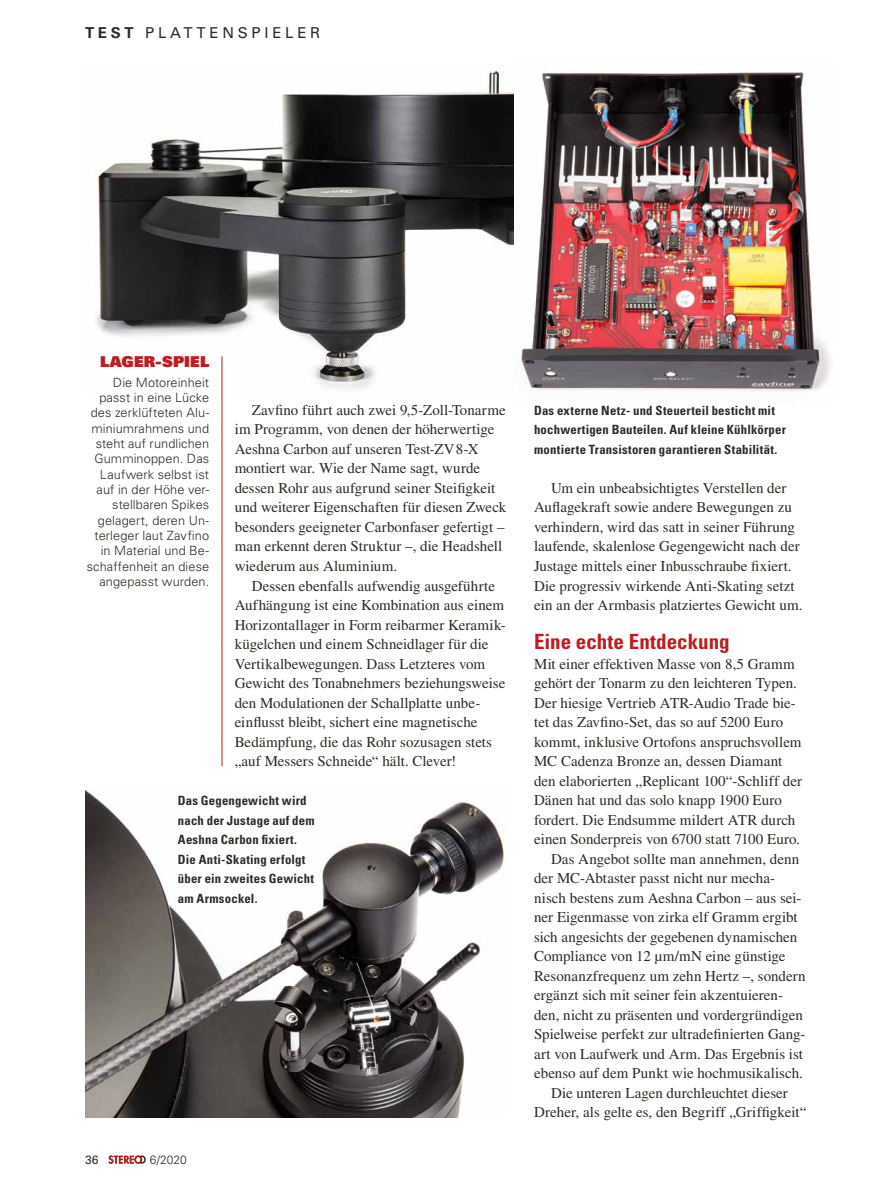
<style>
.page{position:relative;width:893px;height:1191px;background:#fff}
.page>*{position:absolute;margin:0;border:0;box-sizing:border-box;transform-origin:0 0}
.t1{font:700 condensed 21px "Univers LT Std";color:#be1c1e}
.t2{font:15px/19.5px "Times LT Std";color:#2f2a25}
.t3{font:15px "Univers LT Std";letter-spacing:.25em;color:#2f2a25}
.t4{font:15px "Univers LT Std X Black";letter-spacing:.015em;color:#be1c1e}
.t5{font:700 condensed 12.75px/19.5px "Univers LT Std";letter-spacing:.015em;color:#2f2a25}
.t6{font:300 12.75px/15.3px "Univers LT Std";letter-spacing:.005em;color:#2f2a25;text-align:right}
.t7{font:300 12px "Univers LT Std";color:#2f2a25}
.t8{font:12px "Univers LT Std";color:#2f2a25}
.s1{font-weight:700}
</style>
<div class="page">
<svg style="left:108px;top:1155px;width:38px;height:8px"></svg>
<img style="left:95px;top:70px;width:419px;height:325px">
<hr style="left:222px;top:356px;width:1px;height:410px;background:#be1c1e">
<img style="left:85px;top:789px;width:420px;height:328px">
<img style="left:519px;top:72px;width:311px;height:320px">
<p class="t3" style="left:85px;top:24px;width:237px"><span class="s1">TEST</span> PLATTENSPIELER</p>
<p class="t4" style="left:100px;top:352px;width:111px">LAGER-SPIEL</p>
<p class="t6" style="left:87px;top:375px;width:124px">Die Motoreinheit passt in eine Lücke des zerklüfteten Alu&shy;miniumrahmens und steht auf rundlichen<br>Gumminoppen. Das<br>Laufwerk selbst ist auf in der Höhe ver&shy;stellbaren Spikes gelagert, deren Un&shy;terleger laut Zavfino in Material und Be&shy;schaffenheit an diese angepasst wurden.</p>
<p class="t2" style="left:235px;top:400px;width:273px;text-indent:17px">Zavfino führt auch zwei 9,5-Zoll-Tonarme im Programm, von denen der höherwertige Aeshna Carbon auf unseren Test-ZV8-X montiert war. Wie der Name sagt, wurde dessen Rohr aus aufgrund seiner Steifigkeit und weiterer Eigenschaften für diesen Zweck besonders geeigneter Carbonfaser gefertigt – man erkennt deren Struktur –, die Headshell wiederum aus Aluminium.</p>
<p class="t2" style="left:235px;top:575px;width:273px;text-indent:17px">Dessen ebenfalls aufwendig ausgeführte Aufhängung ist eine Kombination aus einem Horizontallager in Form reibarmer Keramik&shy;kügelchen und einem Schneidlager für die Vertikalbewegungen. Dass Letzteres vom Gewicht des Tonabnehmers beziehungsweise den Modulationen der Schallplatte unbe&shy;einflusst bleibt, sichert eine magnetische Bedämpfung, die das Rohr sozusagen stets „auf Messers Schneide“ hält. Clever!</p>
<p class="t5" style="left:178px;top:790px;width:138px">Das Gegengewicht wird nach der Justage auf dem<br>Aeshna Carbon fixiert.<br>Die Anti-Skating erfolgt über ein zweites Gewicht am Armsockel.</p>
<p class="t8" style="left:85px;top:1152px;width:15px">36</p>
<p class="t7" style="left:150px;top:1152px;width:38px">6/2020</p>
<p class="t5" style="left:534px;top:400px;width:253px">Das externe Netz- und Steuerteil besticht mit hochwertigen Bauteilen. Auf kleine Kühlkörper montierte Transistoren garantieren Stabilität.</p>
<p class="t2" style="left:534px;top:478px;width:270px;text-indent:17px">Um ein unbeabsichtigtes Verstellen der Auflagekraft sowie andere Bewegungen zu verhindern, wird das satt in seiner Führung laufende, skalenlose Gegengewicht nach der Justage mittels einer Inbusschraube fixiert.<br>Die progressiv wirkende Anti-Skating setzt ein an der Armbasis platziertes Gewicht um.</p>
<h1 class="t1" style="left:534px;top:628px;width:197px">Eine echte Entdeckung</h1>
<p class="t2" style="left:534px;top:653px;width:262px">Mit einer effektiven Masse von 8,5 Gramm</p>
<p class="t2" style="left:534px;top:673px;width:264px">gehört der Tonarm zu den leichteren Typen.</p>
<p class="t2" style="left:534px;top:692px;width:263px">Der hiesige Vertrieb ATR-Audio Trade bie-</p>
<p class="t2" style="left:534px;top:712px;width:251px">tet das Zavfino-Set, das so auf 5200 Euro</p>
<p class="t2" style="left:534px;top:731px;width:269px">kommt, inklusive Ortofons anspruchsvollem</p>
<p class="t2" style="left:534px;top:751px;width:250px">MC Cadenza Bronze an, dessen Diamant</p>
<p class="t2" style="left:534px;top:770px;width:269px">den elaborierten „Replicant 100“-Schliff der</p>
<p class="t2" style="left:534px;top:790px;width:249px">Dänen hat und das solo knapp 1900 Euro</p>
<p class="t2" style="left:534px;top:809px;width:263px">fordert. Die Endsumme mildert ATR durch</p>
<p class="t2" style="left:534px;top:829px;width:267px">einen Sonderpreis von 6700 statt 7100 Euro.</p>
<p class="t2" style="left:551px;top:848px;width:250px">Das Angebot sollte man annehmen, denn</p>
<p class="t2" style="left:534px;top:868px;width:242px">der MC-Abtaster passt nicht nur mecha-</p>
<p class="t2" style="left:534px;top:887px;width:269px">nisch bestens zum Aeshna Carbon – aus sei-</p>
<p class="t2" style="left:534px;top:907px;width:265px">ner Eigenmasse von zirka elf Gramm ergibt</p>
<p class="t2" style="left:534px;top:926px;width:265px">sich angesichts der gegebenen dynamischen</p>
<p class="t2" style="left:534px;top:946px;width:253px">Compliance von 12 µm/mN eine günstige</p>
<p class="t2" style="left:534px;top:965px;width:273px">Resonanzfrequenz um zehn Hertz –, sondern</p>
<p class="t2" style="left:534px;top:985px;width:250px">ergänzt sich mit seiner fein akzentuieren-</p>
<p class="t2" style="left:534px;top:1004px;width:270px">den, nicht zu präsenten und vordergründigen</p>
<p class="t2" style="left:534px;top:1024px;width:271px">Spielweise perfekt zur ultradefinierten Gang-</p>
<p class="t2" style="left:534px;top:1043px;width:270px">art von Laufwerk und Arm. Das Ergebnis ist</p>
<p class="t2" style="left:534px;top:1063px;width:270px">ebenso auf dem Punkt wie hochmusikalisch.</p>
<p class="t2" style="left:551px;top:1082px;width:238px">Die unteren Lagen durchleuchtet dieser</p>
<p class="t2" style="left:534px;top:1102px;width:274px">Dreher, als gelte es, den Begriff „Griffigkeit“</p>
</div>
